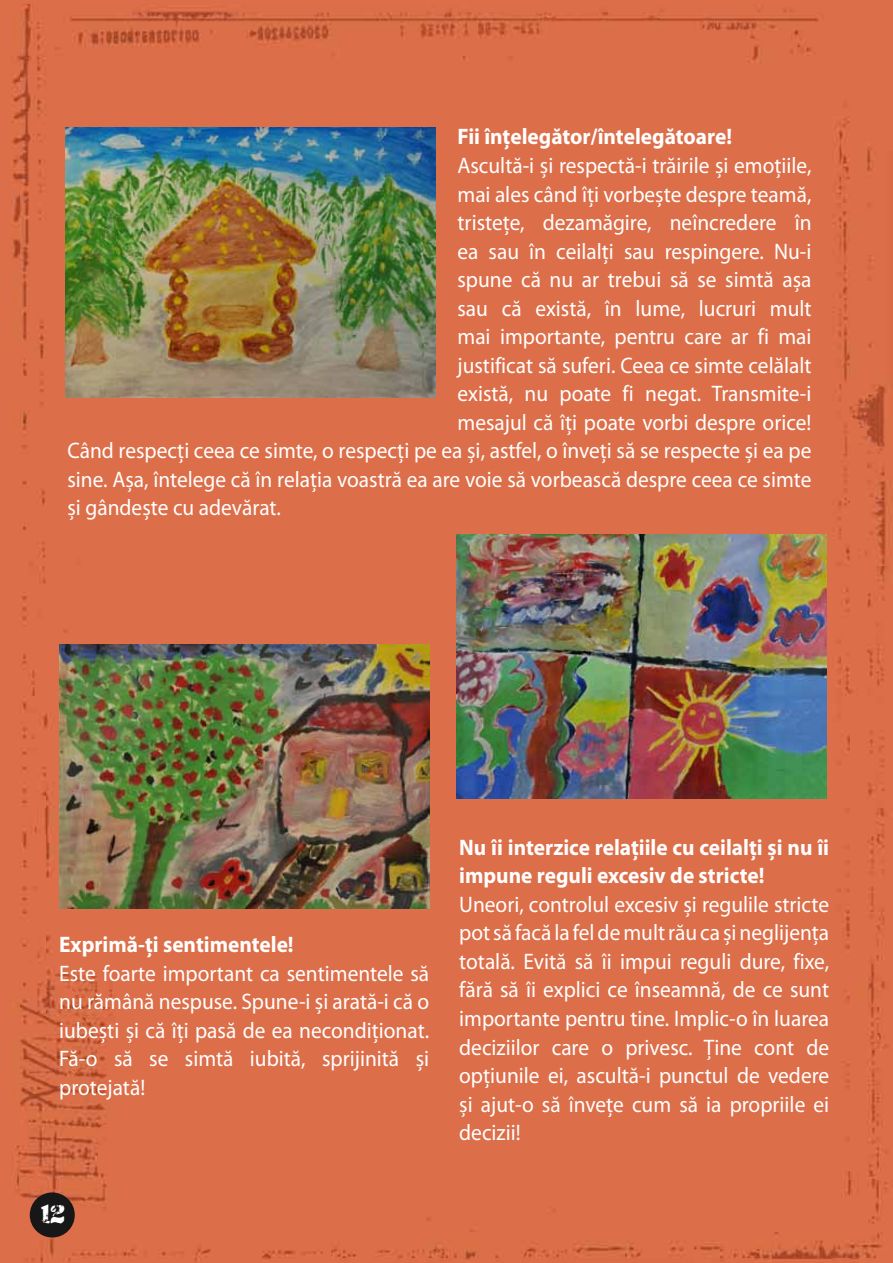
<style>
.page{position:relative;width:893px;height:1263px;background:#dc6e49}
.page>*{position:absolute;margin:0;border:0;box-sizing:border-box;transform-origin:0 0}
.t1{font:27px "Armalite Rifle Ro";color:#fff}
.t2{font:22.5px/28.5px "Myriad Pro";color:#fff;text-align:justify;scale:.95 1}
.t3{font:700 22.5px/28.5px "Myriad Pro";color:#fff;scale:.95 1}
</style>
<div class="page">
<img style="left:66px;top:128px;width:370px;height:270px">
<img style="left:457px;top:534px;width:370px;height:265px">
<img style="left:59px;top:645px;width:370px;height:264px">
<div style="left:30px;top:1192px;width:45px;height:45px;background:#171717;border-radius:50%"></div>
<p class="t3" style="left:457px;top:122px;width:291px">Fii înțelegător/întelegătoare!</p>
<p class="t2" style="left:457px;top:151px;width:374px">Ascultă-i și respectă-i trăirile și emoţiile,</p>
<p class="t2" style="left:457px;top:179px;width:374px">mai ales când îţi vorbește despre teamă,</p>
<p class="t2" style="left:457px;top:208px;width:374px">tristeţe, dezamăgire, neîncredere în</p>
<p class="t2" style="left:457px;top:236px;width:374px">ea sau în ceilalţi sau respingere. Nu-i</p>
<p class="t2" style="left:457px;top:265px;width:374px">spune că nu ar trebui să se simtă așa</p>
<p class="t2" style="left:457px;top:293px;width:374px">sau că există, în lume, lucruri mult</p>
<p class="t2" style="left:457px;top:322px;width:374px">mai importante, pentru care ar fi mai</p>
<p class="t2" style="left:457px;top:350px;width:374px">justificat să suferi. Ceea ce simte celălalt</p>
<p class="t2" style="left:457px;top:379px;width:374px">există, nu poate fi negat. Transmite-i</p>
<p class="t2" style="left:457px;top:407px;width:374px">mesajul că îţi poate vorbi despre orice!</p>
<p class="t2" style="left:67px;top:436px;width:785px">Când respecţi ceea ce simte, o respecţi pe ea și, astfel, o înveţi să se respecte și ea pe</p>
<p class="t2" style="left:67px;top:464px;width:785px">sine. Așa, întelege că în relaţia voastră ea are voie să vorbească despre ceea ce simte</p>
<p class="t2" style="left:67px;top:493px;width:226px">și gândește cu adevărat.</p>
<p class="t3" style="left:59px;top:930px;width:248px">Exprimă-ţi sentimentele!</p>
<p class="t2" style="left:59px;top:959px;width:391px">Este foarte important ca sentimentele să nu rămână nespuse. Spune-i și arată-i că o iubești și că îţi pasă de ea necondiţionat.<br>Fă-o să se simtă iubită, sprijinită și protejată!</p>
<p class="t1" style="left:41px;top:1200px;width:26px">12</p>
<p class="t3" style="left:459px;top:832px;width:391px">Nu îi interzice relaţiile cu ceilalţi și nu îi impune reguli excesiv de stricte!</p>
<p class="t2" style="left:459px;top:890px;width:391px">Uneori, controlul excesiv și regulile stricte pot să facă la fel de mult rău ca și neglijenţa totală. Evită să îi impui reguli dure, fixe, fără să îi explici ce înseamnă, de ce sunt importante pentru tine. Implic-o în luarea deciziilor care o privesc. Ţine cont de opţiunile ei, ascultă-i punctul de vedere și ajut-o să înveţe cum să ia propriile ei decizii!</p>
</div>
